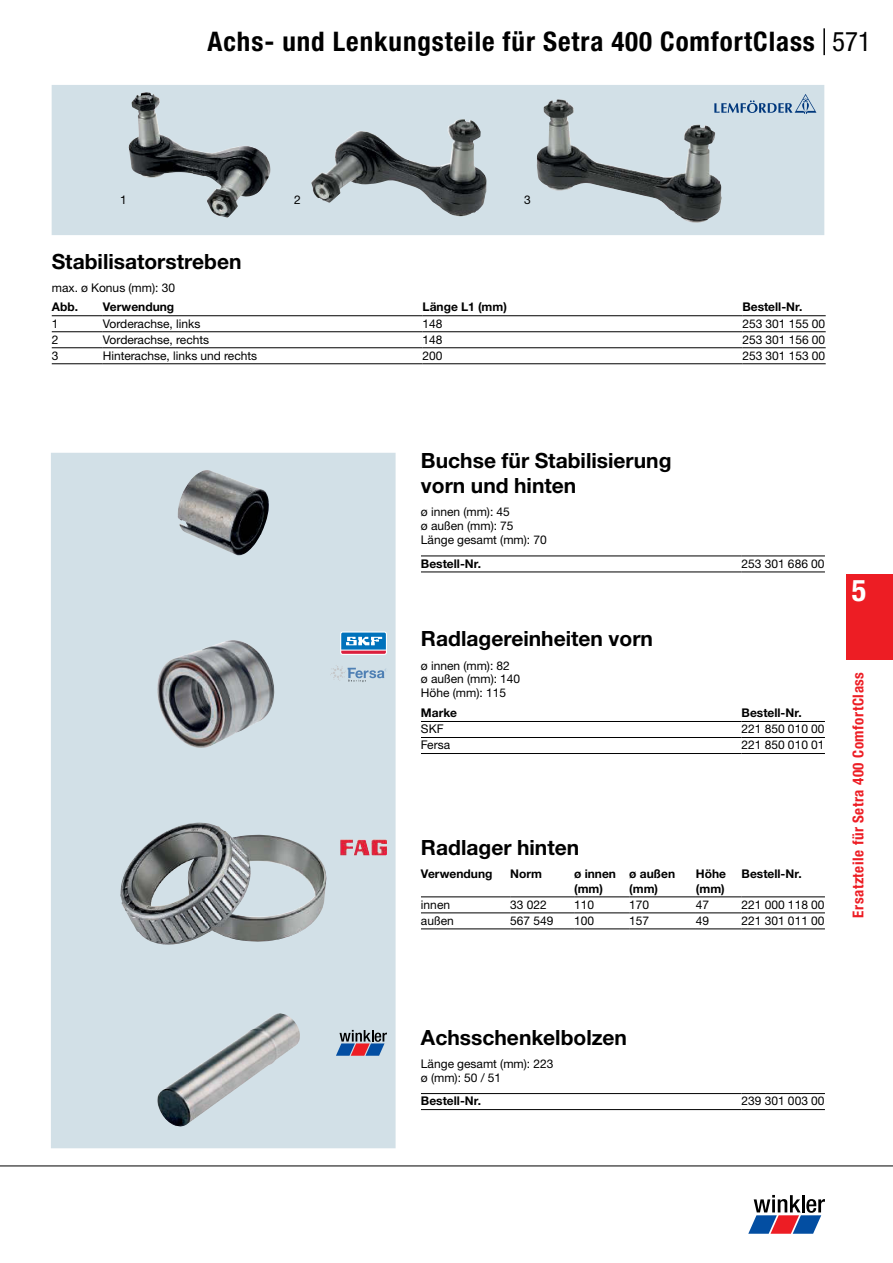
<style>
.page{position:relative;width:893px;height:1263px;background:#fff}
.page>*{position:absolute;margin:0;border:0;box-sizing:border-box;transform-origin:0 0}
.t1{font:700 condensed 30px "Helvetica Neue LTW1 G";color:#fff}
.t2{font:700 condensed 27px "Helvetica Neue LTW1 G";letter-spacing:.035em;color:#000}
.t3{font:condensed 27px "Helvetica Neue LTW1 G";color:#000}
.t4{font:700 21px/25.5px "Helvetica Neue LTW1 G";color:#000}
.t5{font:700 condensed 15px "Helvetica Neue LTW1 G";letter-spacing:.035em;color:#ed1d24}
.t6{font:12px/14px "Helvetica Neue LTW1 G";color:#000}
.t7{font:700 12px/15px "Helvetica Neue LTW1 G";color:#000}
</style>
<div class="page">
<svg style="left:748px;top:1195px;width:77px;height:39px"></svg>
<hr style="left:0;top:1165px;width:893px;height:1px;background:#000">
<hr style="left:823px;top:28px;width:2px;height:27px;background:#000">
<div style="left:846px;top:574px;width:47px;height:85px;background:#ed1d24"></div>
<div style="left:51px;top:453px;width:344px;height:695px;background:#d2e0e7"></div>
<div style="left:52px;top:85px;width:772px;height:150px;background:#d2e0e7"></div>
<hr style="left:52px;top:315px;width:51px;height:1px;background:#000">
<hr style="left:103px;top:315px;width:320px;height:1px;background:#000">
<hr style="left:423px;top:315px;width:319px;height:1px;background:#000">
<hr style="left:742px;top:315px;width:84px;height:1px;background:#000">
<hr style="left:52px;top:331px;width:51px;height:1px;background:#000">
<hr style="left:103px;top:331px;width:320px;height:1px;background:#000">
<hr style="left:423px;top:331px;width:319px;height:1px;background:#000">
<hr style="left:742px;top:331px;width:84px;height:1px;background:#000">
<hr style="left:52px;top:347px;width:51px;height:1px;background:#000">
<hr style="left:52px;top:363px;width:51px;height:1px;background:#000">
<hr style="left:103px;top:347px;width:320px;height:1px;background:#000">
<hr style="left:103px;top:363px;width:320px;height:1px;background:#000">
<hr style="left:423px;top:347px;width:319px;height:1px;background:#000">
<hr style="left:423px;top:363px;width:319px;height:1px;background:#000">
<hr style="left:742px;top:347px;width:84px;height:1px;background:#000">
<hr style="left:742px;top:363px;width:84px;height:1px;background:#000">
<hr style="left:421px;top:721px;width:321px;height:1px;background:#000">
<hr style="left:742px;top:721px;width:83px;height:1px;background:#000">
<hr style="left:421px;top:737px;width:321px;height:1px;background:#000">
<hr style="left:421px;top:753px;width:321px;height:1px;background:#000">
<hr style="left:742px;top:737px;width:83px;height:1px;background:#000">
<hr style="left:742px;top:753px;width:83px;height:1px;background:#000">
<img style="left:157px;top:640px;width:117px;height:108px">
<hr style="left:421px;top:896px;width:89px;height:1px;background:#000">
<hr style="left:510px;top:896px;width:64px;height:1px;background:#000">
<hr style="left:574px;top:896px;width:55px;height:1px;background:#000">
<hr style="left:629px;top:896px;width:67px;height:1px;background:#000">
<hr style="left:696px;top:896px;width:46px;height:1px;background:#000">
<hr style="left:742px;top:896px;width:83px;height:1px;background:#000">
<hr style="left:421px;top:912px;width:89px;height:1px;background:#000">
<hr style="left:421px;top:928px;width:89px;height:1px;background:#000">
<hr style="left:510px;top:912px;width:64px;height:1px;background:#000">
<hr style="left:510px;top:928px;width:64px;height:1px;background:#000">
<hr style="left:574px;top:912px;width:55px;height:1px;background:#000">
<hr style="left:574px;top:928px;width:55px;height:1px;background:#000">
<hr style="left:629px;top:912px;width:67px;height:1px;background:#000">
<hr style="left:629px;top:928px;width:67px;height:1px;background:#000">
<hr style="left:696px;top:912px;width:46px;height:1px;background:#000">
<hr style="left:696px;top:928px;width:46px;height:1px;background:#000">
<hr style="left:742px;top:912px;width:83px;height:1px;background:#000">
<hr style="left:742px;top:928px;width:83px;height:1px;background:#000">
<img style="left:120px;top:823px;width:206px;height:121px">
<hr style="left:421px;top:1093px;width:321px;height:1px;background:#000">
<hr style="left:421px;top:1109px;width:321px;height:1px;background:#000">
<hr style="left:742px;top:1093px;width:83px;height:1px;background:#000">
<hr style="left:742px;top:1109px;width:83px;height:1px;background:#000">
<img style="left:157px;top:1013px;width:143px;height:114px">
<svg style="left:722px;top:94px;width:94px;height:20px"></svg>
<img style="left:128px;top:92px;width:143px;height:126px">
<img style="left:311px;top:119px;width:175px;height:97px">
<img style="left:537px;top:99px;width:185px;height:124px">
<svg style="left:330px;top:665px;width:56px;height:17px"></svg>
<img style="left:340px;top:839px;width:47px;height:16px">
<svg style="left:336px;top:1030px;width:51px;height:26px"></svg>
<hr style="left:421px;top:555px;width:321px;height:1px;background:#000">
<hr style="left:421px;top:572px;width:321px;height:1px;background:#000">
<hr style="left:742px;top:555px;width:83px;height:1px;background:#000">
<hr style="left:742px;top:572px;width:83px;height:1px;background:#000">
<img style="left:178px;top:470px;width:91px;height:85px">
<svg style="left:340px;top:631px;width:47px;height:24px"></svg>
<svg style="left:341px;top:632px;width:45px;height:22px"></svg>
<h2 class="t2" style="left:208px;top:31px;width:609px">Achs- und Lenkungsteile für Setra 400 ComfortClass</h2>
<h2 class="t3" style="left:832px;top:26px;width:40px">571</h2>
<p class="t6" style="left:120px;top:194px;width:8px">1</p>
<p class="t6" style="left:294px;top:194px;width:8px">2</p>
<p class="t6" style="left:524px;top:194px;width:8px">3</p>
<h3 class="t4" style="left:52px;top:250px;width:191px">Stabilisatorstreben</h3>
<p class="t6" style="left:52px;top:281px;width:125px">max. ø Konus (mm): 30</p>
<p class="t7" style="left:52px;top:301px;width:28px">Abb.</p>
<p class="t7" style="left:103px;top:301px;width:73px">Verwendung</p>
<p class="t7" style="left:423px;top:301px;width:86px">Länge L1 (mm)</p>
<p class="t7" style="left:742px;top:301px;width:62px">Bestell-Nr.</p>
<p class="t6" style="left:52px;top:317px;width:8px">1</p>
<p class="t6" style="left:103px;top:317px;width:99px">Vorderachse, links</p>
<p class="t6" style="left:423px;top:317px;width:22px">148</p>
<p class="t6" style="left:742px;top:317px;width:84px">253 301 155 00</p>
<p class="t6" style="left:52px;top:333px;width:8px">2</p>
<p class="t6" style="left:103px;top:333px;width:108px">Vorderachse, rechts</p>
<p class="t6" style="left:423px;top:333px;width:22px">148</p>
<p class="t6" style="left:742px;top:333px;width:84px">253 301 156 00</p>
<p class="t6" style="left:52px;top:349px;width:8px">3</p>
<p class="t6" style="left:103px;top:349px;width:156px">Hinterachse, links und rechts</p>
<p class="t6" style="left:423px;top:349px;width:22px">200</p>
<p class="t6" style="left:742px;top:349px;width:84px">253 301 153 00</p>
<h3 class="t4" style="left:421px;top:449px;width:252px">Buchse für Stabilisierung vorn und hinten</h3>
<p class="t6" style="left:421px;top:506px;width:127px">ø innen (mm): 45<br>ø außen (mm): 75<br>Länge gesamt (mm): 70</p>
<p class="t7" style="left:421px;top:557px;width:62px">Bestell-Nr.</p>
<p class="t6" style="left:742px;top:558px;width:84px">253 301 686 00</p>
<h3 class="t4" style="left:421px;top:628px;width:233px">Radlagereinheiten vorn</h3>
<p class="t6" style="left:421px;top:659px;width:101px">ø innen (mm): 82<br>ø außen (mm): 140<br>Höhe (mm): 115</p>
<p class="t7" style="left:421px;top:706px;width:38px">Marke</p>
<p class="t7" style="left:742px;top:706px;width:62px">Bestell-Nr.</p>
<p class="t6" style="left:421px;top:723px;width:24px">SKF</p>
<p class="t6" style="left:742px;top:723px;width:84px">221 850 010 00</p>
<p class="t6" style="left:421px;top:739px;width:31px">Fersa</p>
<p class="t6" style="left:742px;top:739px;width:84px">221 850 010 01</p>
<h3 class="t4" style="left:421px;top:836px;width:160px">Radlager hinten</h3>
<p class="t7" style="left:421px;top:867px;width:73px">Verwendung</p>
<p class="t7" style="left:510px;top:867px;width:33px">Norm</p>
<p class="t7" style="left:574px;top:867px;width:43px">ø innen (mm)</p>
<p class="t7" style="left:629px;top:867px;width:47px">ø außen (mm)</p>
<p class="t7" style="left:696px;top:867px;width:32px">Höhe (mm)</p>
<p class="t7" style="left:742px;top:867px;width:62px">Bestell-Nr.</p>
<p class="t6" style="left:421px;top:898px;width:31px">innen</p>
<p class="t6" style="left:510px;top:898px;width:38px">33 022</p>
<p class="t6" style="left:574px;top:898px;width:22px">110</p>
<p class="t6" style="left:629px;top:898px;width:22px">170</p>
<p class="t6" style="left:696px;top:898px;width:15px">47</p>
<p class="t6" style="left:742px;top:898px;width:84px">221 000 118 00</p>
<p class="t6" style="left:421px;top:914px;width:34px">außen</p>
<p class="t6" style="left:510px;top:914px;width:45px">567 549</p>
<p class="t6" style="left:574px;top:914px;width:22px">100</p>
<p class="t6" style="left:629px;top:914px;width:22px">157</p>
<p class="t6" style="left:696px;top:914px;width:15px">49</p>
<p class="t6" style="left:742px;top:914px;width:84px">221 301 011 00</p>
<h1 class="t1" style="left:852px;top:579px;width:16px">5</h1>
<p class="t5" style="left:852px;top:917px;width:247px;rotate:-90deg">Ersatzteile für Setra 400 ComfortClass</p>
<h3 class="t4" style="left:421px;top:1026px;width:207px">Achsschenkelbolzen</h3>
<p class="t6" style="left:421px;top:1058px;width:134px">Länge gesamt (mm): 223 ø (mm): 50 / 51</p>
<p class="t7" style="left:421px;top:1094px;width:62px">Bestell-Nr.</p>
<p class="t6" style="left:742px;top:1095px;width:84px">239 301 003 00</p>
</div>
